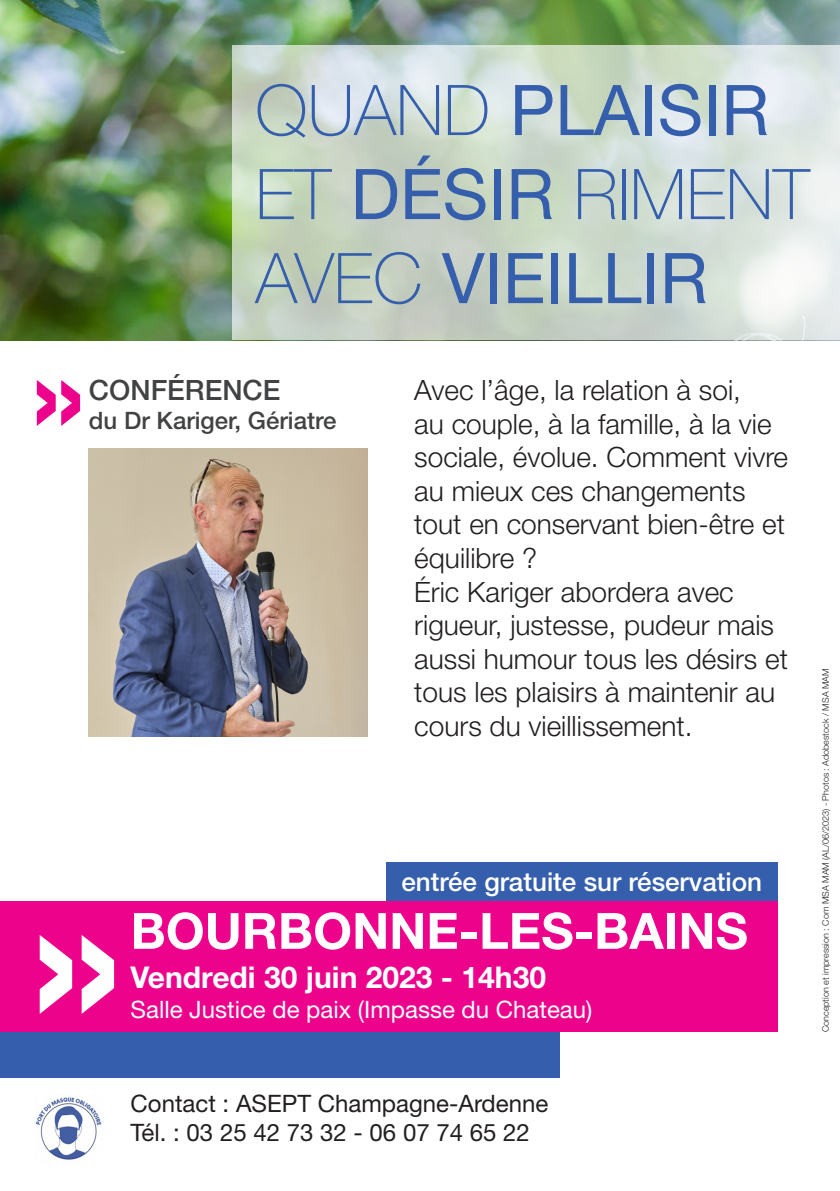
<style>
.page{position:relative;width:840px;height:1191px;background:#fff}
.page>*{position:absolute;margin:0;border:0;box-sizing:border-box;transform-origin:0 0}
.t1{font:70px/84px "Helvetica Neue LT Std";color:#355fac}
.t2{font:700 50px "Helvetica Neue LT Std";color:#fff}
.t3{font:700 30px "Helvetica Neue LT Std";color:#fff}
.t4{font:300 28px/33.6px "Helvetica Neue LT Std";color:#231f20}
.t5{font:500 28px "Helvetica Neue LT Std";color:#414243}
.t6{font:500 26px "Helvetica Neue LT Std";color:#fff}
.t7{font:24px "Helvetica Neue LT Std";color:#fff}
.t8{font:24px "Helvetica Neue LT Std";color:#231f20}
.t9{font:500 24px "Helvetica Neue LT Std";color:#414243}
.t10{font:300 9px "Helvetica Neue LT Std";color:#231f20}
.s1{font-weight:100}
</style>
<div class="page">
<img style="left:0;top:0;width:839px;height:340px">
<svg style="left:232px;top:45px;width:607px;height:295px"></svg>
<img style="left:89px;top:448px;width:278px;height:288px">
<div style="left:0;top:1032px;width:558px;height:46px;background:#355fac"></div>
<svg style="left:37px;top:380px;width:43px;height:46px"></svg>
<img style="left:35px;top:1097px;width:67px;height:63px">
<div style="left:386px;top:862px;width:391px;height:39px;background:#355fac"></div>
<div style="left:0;top:901px;width:777px;height:131px;background:#ed028c"></div>
<svg style="left:40px;top:935px;width:74px;height:79px"></svg>
<p class="t1" style="left:255px;top:67px;width:555px"><span class="s1">QUAND</span> PLAISIR<br><span class="s1">ET</span> DÉSIR <span class="s1">RIMENT<br>AVEC</span> VIEILLIR</p>
<p class="t5" style="left:89px;top:373px;width:193px">CONFÉRENCE</p>
<p class="t9" style="left:89px;top:406px;width:249px">du Dr Kariger, Gériatre</p>
<p class="t4" style="left:414px;top:372px;width:375px">Avec l’âge, la relation à soi,<br>au couple, à la famille, à la vie sociale, évolue. Comment vivre au mieux ces changements tout en conservant bien-être et équilibre ?</p>
<p class="t4" style="left:414px;top:574px;width:375px">Éric Kariger abordera avec rigueur, justesse, pudeur mais aussi humour tous les désirs et tous les plaisirs à maintenir au cours du vieillissement.</p>
<p class="t6" style="left:401px;top:866px;width:362px">entrée gratuite sur réservation</p>
<p class="t2" style="left:130px;top:900px;width:618px">BOURBONNE-LES-BAINS</p>
<p class="t3" style="left:130px;top:959px;width:417px">Vendredi 30 juin 2023 - 14h30</p>
<p class="t7" style="left:130px;top:995px;width:463px">Salle Justice de paix (Impasse du Chateau)</p>
<p class="t7" style="left:189px;top:995px;width:312px">d Palace (rue des Bragards)</p>
<p class="t8" style="left:130px;top:1088px;width:419px">Contact : ASEPT Champagne-Ardenne</p>
<p class="t8" style="left:130px;top:1117px;width:400px">Tél. : 03 25 42 73 32 - 06 07 74 65 22</p>
<p class="t10" style="left:819px;top:1032px;width:365px;rotate:-90deg">Conception et impression : Com MSA MAM (AL/06/2023) - Photos : Adobestock / MSA MAM</p>
</div>
